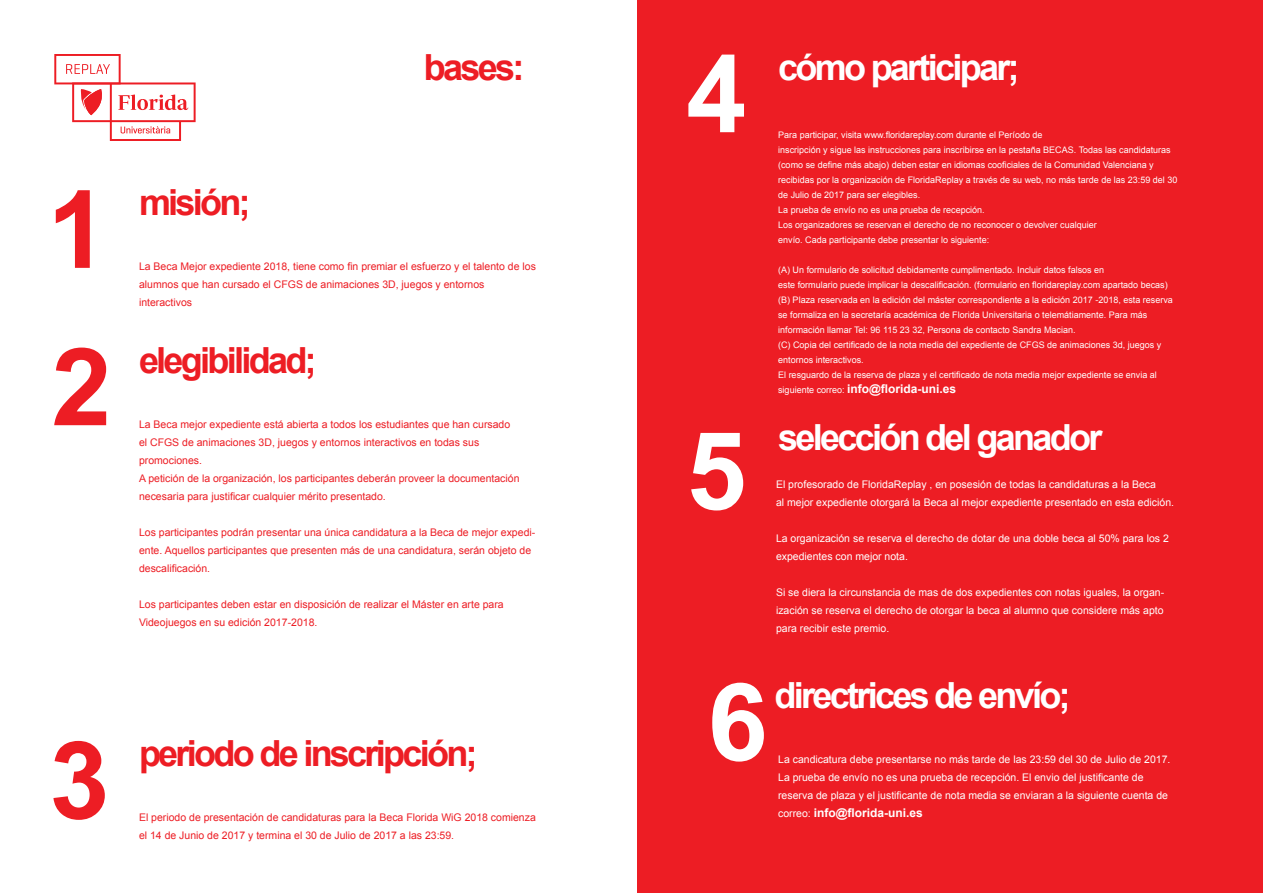
<style>
.page{position:relative;width:1263px;height:893px;background:#fff}
.page>*{position:absolute;margin:0;border:0;box-sizing:border-box;transform-origin:0 0}
.t1{font:700 108px "Arial";color:#ed1d24}
.t2{font:700 108px "Arial";color:#fff}
.t3{font:700 36px "Arial";letter-spacing:-.075em;color:#fff}
.t4{font:700 36px "Arial";letter-spacing:-.075em;color:#ed1d24}
.t5{font:700 12px "Arial";color:#fff}
.t6{font:10.5px/18px "Arial";color:#ed1d24}
.t7{font:10.5px/18px "Arial";color:#fff}
.t8{font:9px/15px "Arial";color:#fff}
.s1{font-weight:400;font-size:9px}
.s2{font-weight:400;font-size:10.5px}
</style>
<div class="page">
<div style="left:638px;top:0;width:625px;height:893px;background:#ed1d24"></div>
<svg style="left:54px;top:54px;width:142px;height:87px"></svg>
<h2 class="t4" style="left:424px;top:43px;width:102px">bases:</h2>
<h1 class="t1" style="left:47px;top:158px;width:62px">1</h1>
<h2 class="t4" style="left:139px;top:179px;width:113px">misión;</h2>
<p class="t6" style="left:139px;top:258px;width:398px">La Beca Mejor expediente 2018, tiene como fin premiar el esfuerzo y el talento de los alumnos que han cursado el CFGS de animaciones 3D, juegos y entornos interactivos</p>
<h1 class="t1" style="left:52px;top:315px;width:62px">2</h1>
<h2 class="t4" style="left:139px;top:336px;width:179px">elegibilidad;</h2>
<p class="t6" style="left:139px;top:415px;width:382px">La Beca mejor expediente está abierta a todos los estudiantes que han cursado el CFGS de animaciones 3D, juegos y entornos interactivos en todas sus promociones.<br>A petición de la organización, los participantes deberán proveer la documentación necesaria para justificar cualquier mérito presentado.</p>
<p class="t6" style="left:139px;top:523px;width:398px">Los participantes podrán presentar una única candidatura a la Beca de mejor expedi&shy;ente. Aquellos participantes que presenten más de una candidatura, serán objeto de descalificación.</p>
<p class="t6" style="left:139px;top:595px;width:366px">Los participantes deben estar en disposición de realizar el Máster en arte para<br>Videojuegos en su edición 2017-2018.</p>
<h1 class="t1" style="left:49px;top:709px;width:62px">3</h1>
<h2 class="t4" style="left:139px;top:729px;width:340px">periodo de inscripción;</h2>
<p class="t6" style="left:139px;top:808px;width:398px">El periodo de presentación de candidaturas para la Beca Florida WiG 2018 comienza</p>
<p class="t6" style="left:139px;top:826px;width:317px">el 14 de Junio de 2017 y termina el 30 de Julio de 2017 a las 23:59.</p>
<h1 class="t2" style="left:686px;top:22px;width:62px">4</h1>
<h2 class="t3" style="left:778px;top:43px;width:243px">cómo participar;</h2>
<p class="t8" style="left:778px;top:127px;width:401px">Para participar, visita www.floridareplay.com durante el Período de<br>inscripción y sigue las instrucciones para inscribirse en la pestaña BECAS. Todas las candidaturas (como se define más abajo) deben estar en idiomas cooficiales de la Comunidad Valenciana y recibidas por la organización de FloridaReplay a través de su web, no más tarde de las 23:59 del 30 de Julio de 2017 para ser elegibles.<br>La prueba de envío no es una prueba de recepción.<br>Los organizadores se reservan el derecho de no reconocer o devolver cualquier<br>envío. Cada participante debe presentar lo siguiente:</p>
<p class="t8" style="left:778px;top:262px;width:396px">(A) Un formulario de solicitud debidamente cumplimentado. Incluir datos falsos en<br>este formulario puede implicar la descalificación. (formulario en floridareplay.com apartado becas) (B) Plaza reservada en la edición del máster correspondiente a la edición 2017 -2018, esta reserva se formaliza en la secretaría académica de Florida Universitaria o telemátiamente. Para más información llamar Tel: 96 115 23 32, Persona de contacto Sandra Macian.<br>(C) Copia del certificado de la nota media del expediente de CFGS de animaciones 3d, juegos y entornos interactivos.<br>El resguardo de la reserva de plaza y el certificado de nota media mejor expediente se envia al</p>
<h3 class="t5" style="left:778px;top:381px;width:180px"><span class="s1">siguiente correo:</span> info@florida-uni.es</h3>
<h1 class="t2" style="left:686px;top:399px;width:62px">5</h1>
<h2 class="t3" style="left:778px;top:413px;width:326px">selección del ganador</h2>
<p class="t7" style="left:776px;top:476px;width:400px">El profesorado de FloridaReplay , en posesión de todas la candidaturas a la Beca<br>al mejor expediente otorgará la Beca al mejor expediente presentado en esta edición.</p>
<p class="t7" style="left:776px;top:530px;width:394px">La organización se reserva el derecho de dotar de una doble beca al 50% para los 2 expedientes con mejor nota.</p>
<p class="t7" style="left:776px;top:584px;width:390px;text-align:justify">Si se diera la circunstancia de mas de dos expedientes con notas iguales, la organ&shy;ización se reserva el derecho de otorgar la beca al alumno que considere más apto para recibir este premio.</p>
<h1 class="t2" style="left:708px;top:650px;width:62px">6</h1>
<h2 class="t3" style="left:775px;top:671px;width:298px">directrices de envío;</h2>
<p class="t7" style="left:778px;top:750px;width:394px">La candicatura debe presentarse no más tarde de las 23:59 del 30 de Julio de 2017.<br>La prueba de envío no es una prueba de recepción. El envio del justificante de reserva de plaza y el justificante de nota media se enviaran a la siguiente cuenta de</p>
<h3 class="t5" style="left:778px;top:805px;width:146px"><span class="s2">correo:</span> info@florida-uni.es</h3>
</div>
